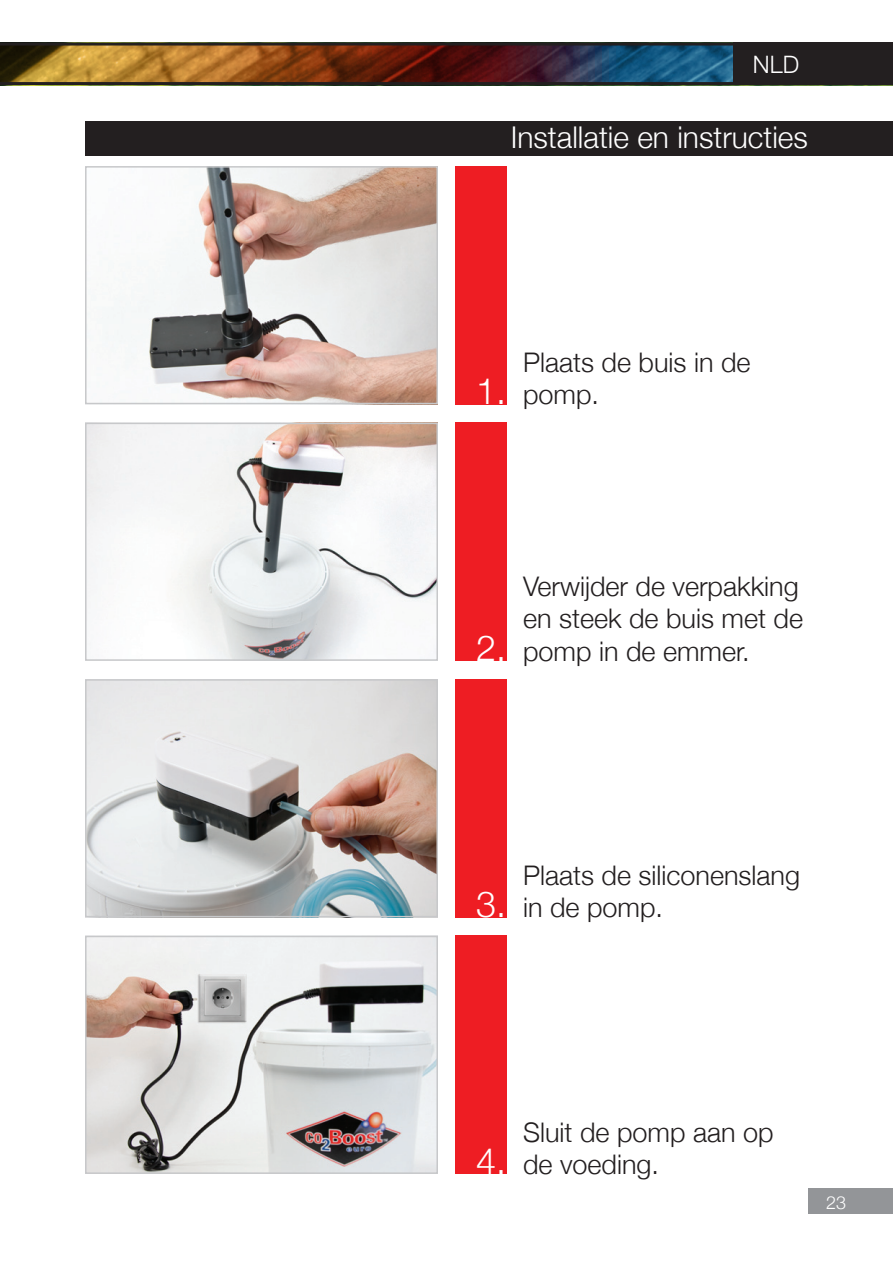
<style>
.page{position:relative;width:893px;height:1276px;background:#fff}
.page>*{position:absolute;margin:0;border:0;box-sizing:border-box;transform-origin:0 0}
.t1{font:300 36px "Helvetica Neue";color:#fff}
.t2{font:300 30px "Helvetica Neue";color:#fff}
.t3{font:300 27px/32.4px "Helvetica Neue";color:#231f20}
.t4{font:300 24px "Helvetica Neue";color:#fff}
.t5{font:300 18px "Helvetica Neue";color:#fff}
</style>
<div class="page">
<svg style="left:0;top:43px;width:733px;height:42px;background:#604531"></svg>
<div style="left:733px;top:43px;width:160px;height:42px;background:#231f20"></div>
<div style="left:808px;top:1188px;width:85px;height:26px;background:#939598"></div>
<div style="left:85px;top:121px;width:808px;height:34px;background:#231f20"></div>
<div style="left:455px;top:166px;width:51px;height:238px;background:#ee1d23"></div>
<div style="left:455px;top:423px;width:51px;height:238px;background:#ee1d23"></div>
<div style="left:455px;top:679px;width:51px;height:238px;background:#ee1d23"></div>
<div style="left:455px;top:935px;width:51px;height:239px;background:#ee1d23"></div>
<img style="left:101px;top:169px;width:334px;height:232px">
<div style="left:85px;top:166px;width:353px;height:238px;border:2px solid #c7c8ca"></div>
<img style="left:88px;top:426px;width:347px;height:232px">
<div style="left:85px;top:423px;width:353px;height:238px;border:2px solid #c7c8ca"></div>
<img style="left:88px;top:682px;width:347px;height:232px">
<div style="left:85px;top:679px;width:353px;height:238px;border:2px solid #c7c8ca"></div>
<img style="left:88px;top:938px;width:347px;height:233px">
<div style="left:85px;top:935px;width:353px;height:239px;border:2px solid #c7c8ca"></div>
<p class="t4" style="left:753px;top:50px;width:48px">NLD</p>
<p class="t2" style="left:511px;top:119px;width:299px">Installatie en instructies</p>
<h1 class="t1" style="left:476px;top:369px;width:32px">1.</h1>
<p class="t3" style="left:523px;top:345px;width:229px">Plaats de buis in de pomp.</p>
<h1 class="t1" style="left:476px;top:626px;width:32px">2.</h1>
<p class="t3" style="left:523px;top:569px;width:282px">Verwijder de verpakking en steek de buis met de pomp in de emmer.</p>
<h1 class="t1" style="left:476px;top:882px;width:32px">3.</h1>
<p class="t3" style="left:523px;top:858px;width:279px">Plaats de siliconenslang in de pomp.</p>
<h1 class="t1" style="left:476px;top:1139px;width:32px">4.</h1>
<p class="t3" style="left:523px;top:1115px;width:252px">Sluit de pomp aan op de voeding.</p>
<p class="t5" style="left:826px;top:1191px;width:22px">23</p>
</div>
